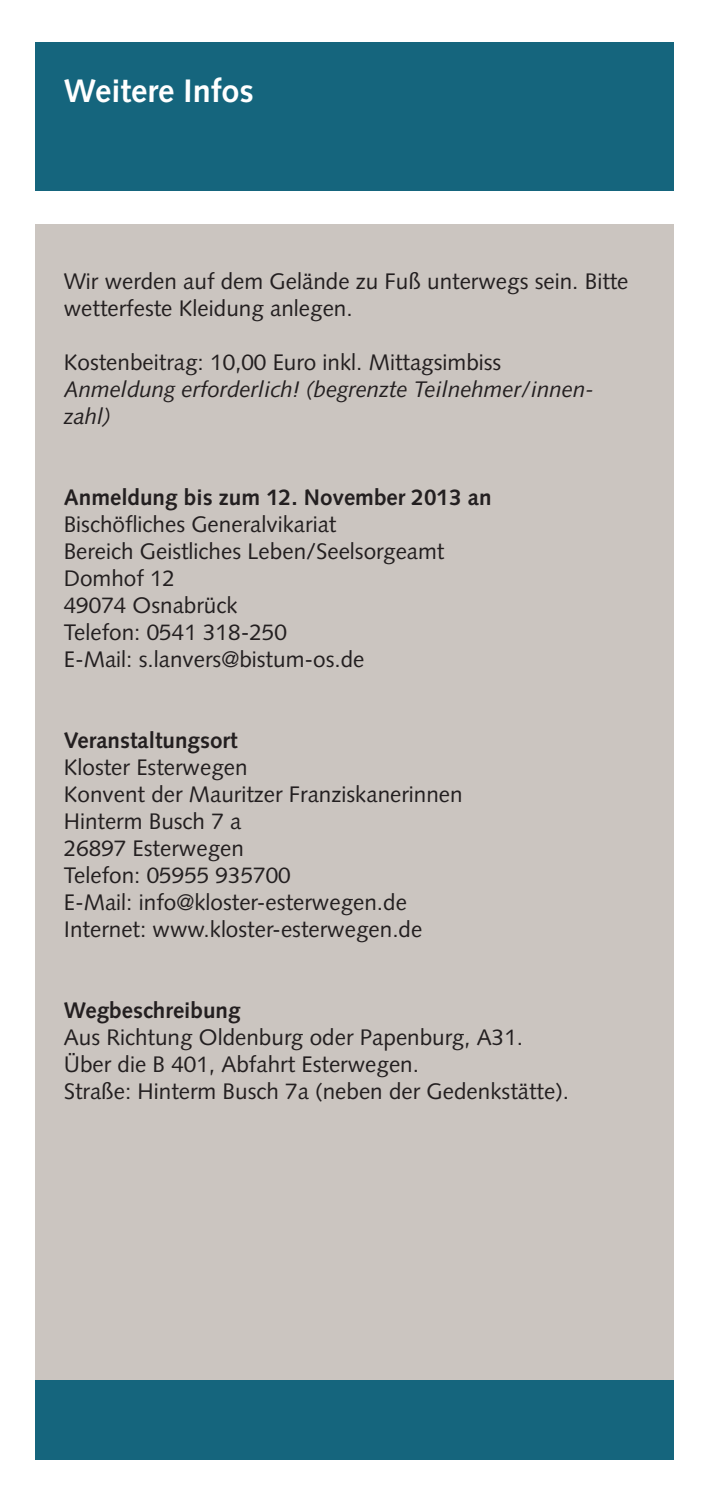
<style>
.page{position:relative;width:709px;height:1503px;background:#fff}
.page>*{position:absolute;margin:0;border:0;box-sizing:border-box;transform-origin:0 0}
.t1{font:700 32.5px "Syntax LT Std";color:#fff}
.t2{font:22.5px/27px "Syntax LT Std";color:#231f20}
.t3{font:700 22.5px "Syntax LT Std";color:#231f20}
.t4{font:italic 22.5px/27px "Syntax LT Std";letter-spacing:-.005em;color:#231f20}
</style>
<div class="page">
<div style="left:35px;top:224px;width:638px;height:1155px;background:#cbc5c0"></div>
<div style="left:35px;top:43px;width:638px;height:148px;background:#15657d"></div>
<div style="left:35px;top:1379px;width:638px;height:80px;background:#15657d"></div>
<h1 class="t1" style="left:64px;top:72px;width:192px">Weitere Infos</h1>
<p class="t2" style="left:64px;top:268px;width:566px">Wir werden auf dem Gelände zu Fuß unterwegs sein. Bitte wetterfeste Kleidung anlegen.</p>
<p class="t2" style="left:64px;top:349px;width:439px">Kostenbeitrag: 10,00 Euro inkl. Mittagsimbiss</p>
<p class="t4" style="left:64px;top:375px;width:532px">Anmeldung erforderlich! (begrenzte Teilnehmer/innen&shy;zahl)</p>
<p class="t3" style="left:64px;top:484px;width:429px">Anmeldung bis zum 12. November 2013 an</p>
<p class="t2" style="left:64px;top:511px;width:382px">Bischöfliches Generalvikariat<br>Bereich Geistliches Leben/Seelsorgeamt<br>Domhof 12<br>49074 Osnabrück<br>Telefon: 0541 318-250<br>E-Mail: s.lanvers@bistum-os.de</p>
<p class="t3" style="left:64px;top:727px;width:175px">Veranstaltungsort</p>
<p class="t2" style="left:64px;top:754px;width:400px">Kloster Esterwegen<br>Konvent der Mauritzer Franziskanerinnen<br>Hinterm Busch 7 a<br>26897 Esterwegen<br>Telefon: 05955 935700<br>E-Mail: info@kloster-esterwegen.de<br>Internet: www.kloster-esterwegen.de</p>
<p class="t3" style="left:64px;top:997px;width:178px">Wegbeschreibung</p>
<p class="t2" style="left:64px;top:1024px;width:507px">Aus Richtung Oldenburg oder Papenburg, A31.<br>Über die B 401, Abfahrt Esterwegen.<br>Straße: Hinterm Busch 7a (neben der Gedenkstätte).</p>
</div>
